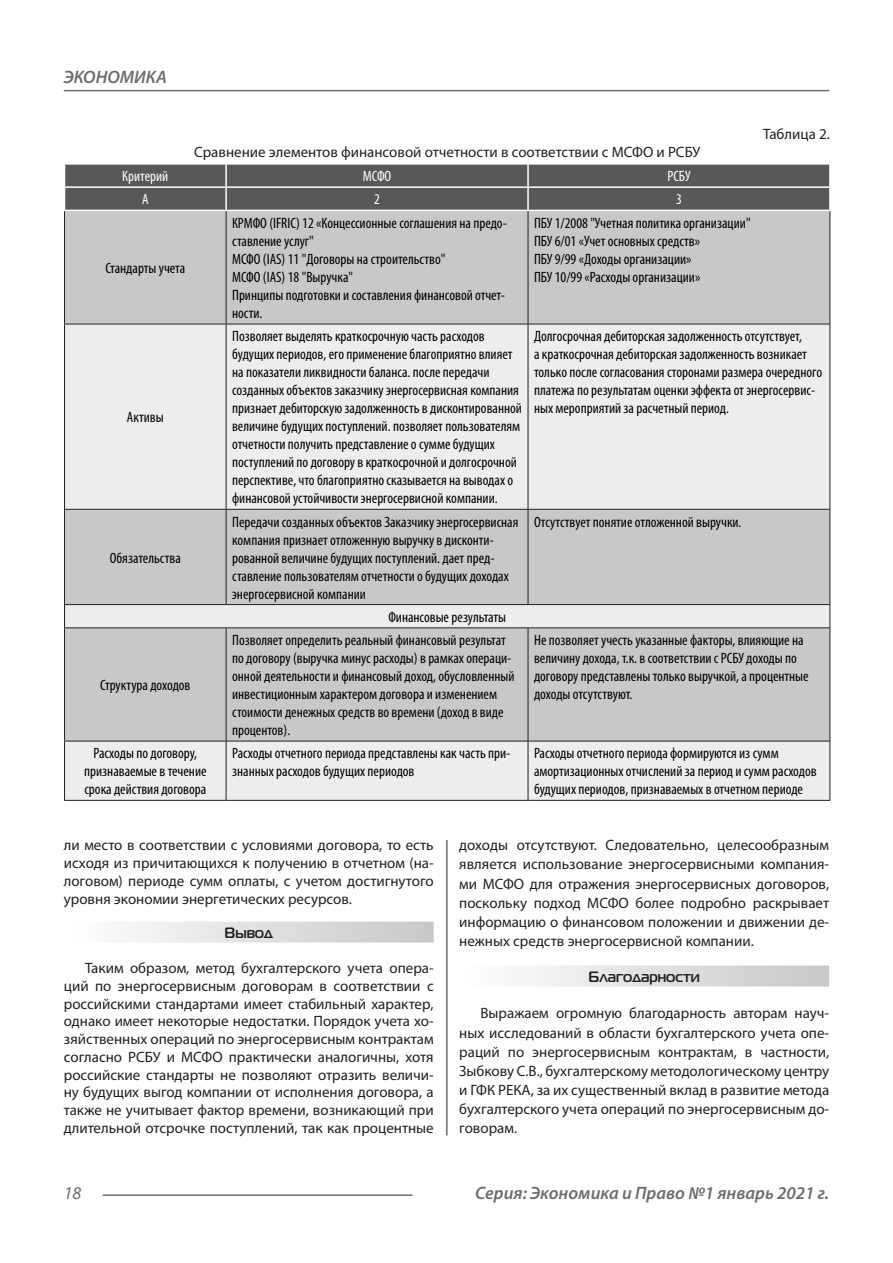
<style>
.page{position:relative;width:893px;height:1263px;background:#fff}
.page>*{position:absolute;margin:0;border:0;box-sizing:border-box;transform-origin:0 0}
.t1{font:italic 600 18px "Myriad Pro";color:#6c6d70}
.t2{font:italic 18px "Myriad Pro";color:#6c6d70}
.Таблица_Строка{font:condensed 15px/18px "Myriad Pro";color:#000}
.Статья_текст{font:15px/17.7px "Myriad Pro";color:#231f20;text-align:justify}
.Таблица_Заголовок_Яч{font:condensed 15px "Myriad Pro";color:#fff}
.Статья_подзаголовок{font:700 15px "Magistral C";color:#231f20}
</style>
<div class="page">
<hr style="left:446px;top:128px;width:1px;height:1007px;background:#231f20">
<hr style="left:103px;top:1194px;width:309px;height:2px;background:#6c6d70">
<hr style="left:64px;top:90px;width:765px;height:1px;background:#6c6d70">
<div style="left:64px;top:921px;width:370px;height:21px;background:linear-gradient(to right,#fefeff,#c6c8ca)"></div>
<div style="left:459px;top:965px;width:370px;height:21px;background:linear-gradient(to right,#fefeff,#c6c8ca)"></div>
<div style="left:439px;top:117px;width:16px;height:722px;background:#fff"></div>
<div style="left:65px;top:211px;width:765px;height:113px;background:#c7c8ca"></div>
<svg style="left:65px;top:325px;width:765px;height:475px;background:#dbdbdd"></svg>
<div style="left:64px;top:164px;width:766px;height:46px;background:#57585a"></div>
<hr style="left:226px;top:186px;width:302px;height:2px;background:#fff">
<hr style="left:225px;top:188px;width:2px;height:22px;background:#fff">
<hr style="left:528px;top:186px;width:303px;height:2px;background:#fff">
<hr style="left:527px;top:188px;width:2px;height:22px;background:#fff">
<hr style="left:829px;top:188px;width:2px;height:22px;background:#fff">
<hr style="left:64px;top:211px;width:1px;height:113px;background:#231f20">
<hr style="left:226px;top:211px;width:1px;height:113px;background:#231f20">
<hr style="left:528px;top:211px;width:1px;height:113px;background:#231f20">
<hr style="left:830px;top:211px;width:1px;height:113px;background:#231f20">
<hr style="left:64px;top:324px;width:162px;height:1px;background:#231f20">
<hr style="left:64px;top:324px;width:1px;height:185px;background:#231f20">
<hr style="left:226px;top:324px;width:302px;height:1px;background:#231f20">
<hr style="left:226px;top:324px;width:1px;height:185px;background:#231f20">
<hr style="left:528px;top:324px;width:302px;height:1px;background:#231f20">
<hr style="left:528px;top:324px;width:1px;height:185px;background:#231f20">
<hr style="left:830px;top:324px;width:1px;height:185px;background:#231f20">
<hr style="left:64px;top:509px;width:162px;height:1px;background:#231f20">
<hr style="left:64px;top:510px;width:1px;height:94px;background:#231f20">
<hr style="left:226px;top:509px;width:302px;height:1px;background:#231f20">
<hr style="left:226px;top:510px;width:1px;height:94px;background:#231f20">
<hr style="left:528px;top:509px;width:302px;height:1px;background:#231f20">
<hr style="left:528px;top:510px;width:1px;height:94px;background:#231f20">
<hr style="left:830px;top:510px;width:1px;height:94px;background:#231f20">
<hr style="left:64px;top:604px;width:162px;height:1px;background:#231f20">
<svg style="left:64px;top:605px;width:1px;height:22px"></svg>
<hr style="left:226px;top:604px;width:302px;height:1px;background:#231f20">
<hr style="left:528px;top:604px;width:302px;height:1px;background:#231f20">
<svg style="left:830px;top:605px;width:1px;height:22px"></svg>
<hr style="left:64px;top:627px;width:162px;height:1px;background:#231f20">
<hr style="left:64px;top:628px;width:1px;height:113px;background:#231f20">
<hr style="left:226px;top:627px;width:302px;height:1px;background:#231f20">
<hr style="left:226px;top:628px;width:1px;height:113px;background:#231f20">
<hr style="left:528px;top:627px;width:302px;height:1px;background:#231f20">
<hr style="left:528px;top:628px;width:1px;height:113px;background:#231f20">
<hr style="left:830px;top:628px;width:1px;height:113px;background:#231f20">
<hr style="left:64px;top:741px;width:162px;height:1px;background:#231f20">
<hr style="left:64px;top:741px;width:1px;height:59px;background:#231f20">
<hr style="left:226px;top:741px;width:302px;height:1px;background:#231f20">
<hr style="left:226px;top:741px;width:1px;height:59px;background:#231f20">
<hr style="left:528px;top:741px;width:302px;height:1px;background:#231f20">
<hr style="left:528px;top:741px;width:1px;height:59px;background:#231f20">
<hr style="left:830px;top:741px;width:1px;height:59px;background:#231f20">
<hr style="left:64px;top:800px;width:162px;height:1px;background:#231f20">
<hr style="left:226px;top:800px;width:302px;height:1px;background:#231f20">
<hr style="left:528px;top:800px;width:302px;height:1px;background:#231f20">
<p class="t1" style="left:64px;top:66px;width:105px">ЭКОНОМИКА</p>
<p class="Статья_текст" style="left:194px;top:143px;width:508px">Сравнение элементов финансовой отчетности в соответствии с МСФО и РСБУ</p>
<p class="Таблица_Заголовок_Яч" style="left:122px;top:167px;width:48px">Критерий</p>
<p class="Таблица_Заголовок_Яч" style="left:363px;top:167px;width:30px">МСФО</p>
<p class="Таблица_Заголовок_Яч" style="left:667px;top:167px;width:25px">РСБУ</p>
<p class="Таблица_Заголовок_Яч" style="left:142px;top:190px;width:8px">А</p>
<p class="Таблица_Заголовок_Яч" style="left:374px;top:190px;width:7px">2</p>
<p class="Таблица_Заголовок_Яч" style="left:676px;top:190px;width:7px">3</p>
<p class="Таблица_Строка" style="left:105px;top:259px;width:81px">Стандарты учета</p>
<p class="Таблица_Строка" style="left:232px;top:214px;width:276px">КРМФО (IFRIC) 12 «Концессионные соглашения на предо&shy;ставление услуг"</p>
<p class="Таблица_Строка" style="left:232px;top:250px;width:215px">МСФО (IAS) 11 "Договоры на строительство"</p>
<p class="Таблица_Строка" style="left:232px;top:268px;width:123px">МСФО (IAS) 18 "Выручка"</p>
<p class="Таблица_Строка" style="left:232px;top:286px;width:274px">Принципы подготовки и составления финансовой отчет&shy;ности.</p>
<p class="Таблица_Строка" style="left:534px;top:214px;width:218px">ПБУ 1/2008 "Учетная политика организации"</p>
<p class="Таблица_Строка" style="left:534px;top:232px;width:168px">ПБУ 6/01 «Учет основных средств»</p>
<p class="Таблица_Строка" style="left:534px;top:250px;width:159px">ПБУ 9/99 «Доходы организации»</p>
<p class="Таблица_Строка" style="left:534px;top:268px;width:168px">ПБУ 10/99 «Расходы организации»</p>
<p class="Статья_текст" style="left:763px;top:125px;width:68px">Таблица 2.</p>
<p class="Таблица_Строка" style="left:127px;top:408px;width:38px">Активы</p>
<p class="Таблица_Строка" style="left:110px;top:548px;width:73px">Обязательства</p>
<p class="Таблица_Строка" style="left:100px;top:676px;width:92px">Структура доходов</p>
<p class="Таблица_Строка" style="left:232px;top:327px;width:291px">Позволяет выделять краткосрочную часть расходов будущих периодов, его применение благоприятно влияет на показатели ликвидности баланса. после передачи созданных объектов заказчику энергосервисная компания признает дебиторскую задолженность в дисконтированной величине будущих поступлений. позволяет пользователям отчетности получить представление о сумме будущих поступлений по договору в краткосрочной и долгосрочной перспективе, что благоприятно сказывается на выводах о финансовой устойчивости энергосервисной компании.</p>
<p class="Таблица_Строка" style="left:534px;top:327px;width:290px">Долгосрочная дебиторская задолженность отсутствует,<br>а краткосрочная дебиторская задолженность возникает только после согласования сторонами размера очередного платежа по результатам оценки эффекта от энергосервис&shy;ных мероприятий за расчетный период.</p>
<p class="Таблица_Строка" style="left:232px;top:512px;width:288px">Передачи созданных объектов Заказчику энергосервисная компания признает отложенную выручку в дисконти&shy;рованной величине будущих поступлений. дает пред&shy;ставление пользователям отчетности о будущих доходах энергосервисной компании</p>
<p class="Таблица_Строка" style="left:534px;top:512px;width:209px">Отсутствует понятие отложенной выручки.</p>
<p class="Таблица_Строка" style="left:388px;top:608px;width:119px">Финансовые результаты</p>
<p class="Таблица_Строка" style="left:232px;top:631px;width:284px">Позволяет определить реальный финансовый результат по договору (выручка минус расходы) в рамках операци&shy;онной деятельности и финансовый доход, обусловленный инвестиционным характером договора и изменением стоимости денежных средств во времени (доход в виде процентов).</p>
<p class="Таблица_Строка" style="left:534px;top:631px;width:276px">Не позволяет учесть указанные факторы, влияющие на величину дохода, т.к. в соответствии с РСБУ доходы по договору представлены только выручкой, а процентные доходы отсутствуют.</p>
<p class="Таблица_Строка" style="left:84px;top:744px;width:124px;text-align:center">Расходы по договору, признаваемые в течение срока действия договора</p>
<p class="Таблица_Строка" style="left:232px;top:744px;width:280px">Расходы отчетного периода представлены как часть при&shy;знанных расходов будущих периодов</p>
<p class="Таблица_Строка" style="left:534px;top:744px;width:284px">Расходы отчетного периода формируются из сумм амортизационных отчислений за период и сумм расходов будущих периодов, признаваемых в отчетном периоде</p>
<p class="Статья_текст" style="left:64px;top:836px;width:371px">ли место в соответствии с условиями договора, то есть исходя из причитающихся к получению в отчетном (на&shy;логовом) периоде сумм оплаты, с учетом достигнутого уровня экономии энергетических ресурсов.</p>
<p class="Статья_подзаголовок" style="left:225px;top:924px;width:50px">Вывод</p>
<p class="Статья_текст" style="left:64px;top:959px;width:371px;text-indent:21px">Таким образом, метод бухгалтерского учета опера&shy;ций по энергосервисным договорам в соответствии с российскими стандартами имеет стабильный характер, однако имеет некоторые недостатки. Порядок учета хо&shy;зяйственных операций по энергосервисным контрактам согласно РСБУ и МСФО практически аналогичны, хотя российские стандарты не позволяют отразить величи&shy;ну будущих выгод компании от исполнения договора, а также не учитывает фактор времени, возникающий при длительной отсрочке поступлений, так как процентные</p>
<p class="Статья_текст" style="left:459px;top:835px;width:371px;line-height:19.2px">доходы отсутствуют. Следовательно, целесообразным является использование энергосервисными компания&shy;ми МСФО для отражения энергосервисных договоров, поскольку подход МСФО более подробно раскрывает информацию о финансовом положении и движении де&shy;нежных средств энергосервисной компании.</p>
<p class="Статья_подзаголовок" style="left:588px;top:968px;width:113px">Благодарности</p>
<p class="Статья_текст" style="left:459px;top:1003px;width:371px;line-height:19.2px;text-indent:21px">Выражаем огромную благодарность авторам науч&shy;ных исследований в области бухгалтерского учета опе&shy;раций по энергосервисным контрактам, в частности, Зыбкову С.В., бухгалтерскому методологическому центру и ГФК РЕКА, за их существенный вклад в развитие метода бухгалтерского учета операций по энергосервисным до&shy;говорам.</p>
<p class="t2" style="left:64px;top:1182px;width:19px">18</p>
<p class="t1" style="left:475px;top:1182px;width:355px">Серия: Экономика и Право №1 январь 2021 г.</p>
</div>
